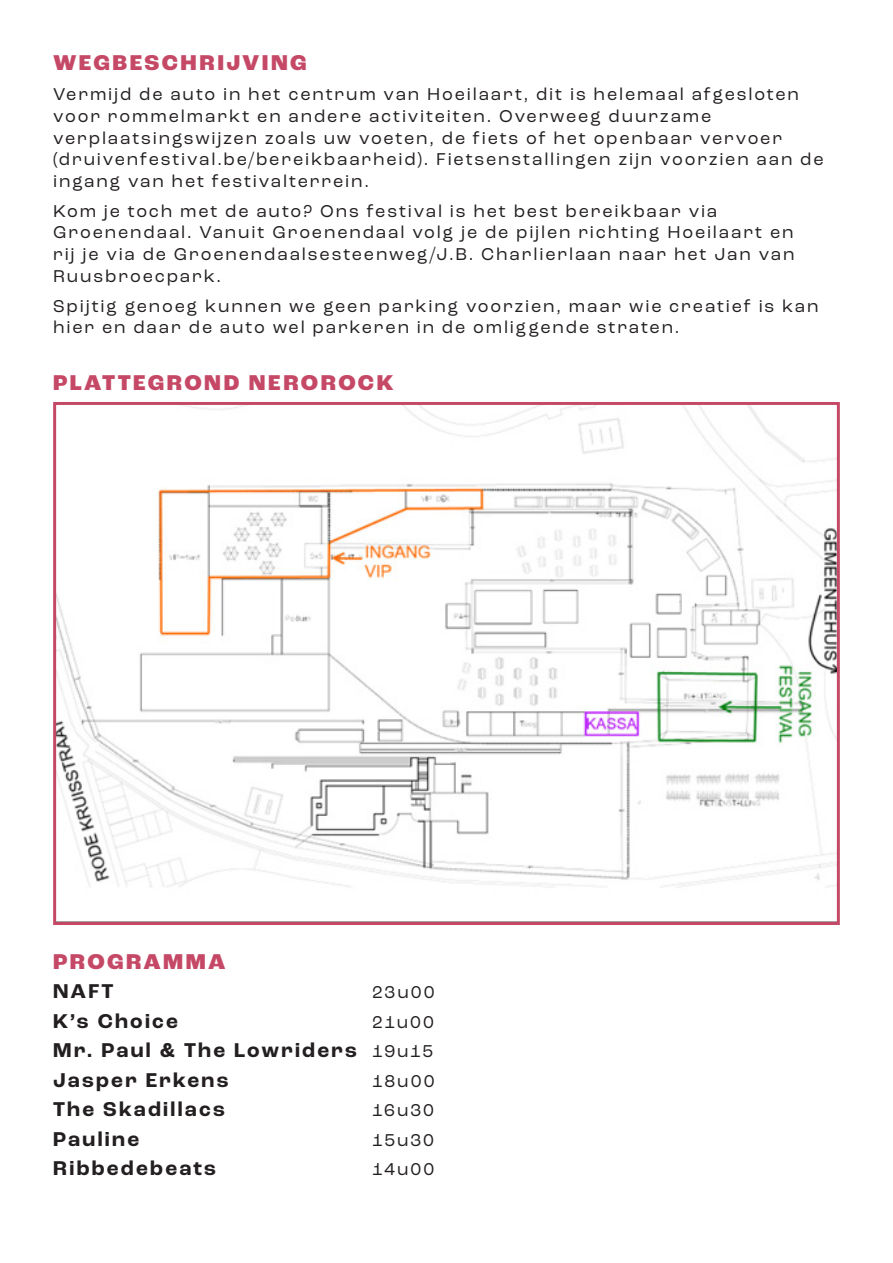
<style>
.page{position:relative;width:893px;height:1263px;background:#fff}
.page>*{position:absolute;margin:0;border:0;box-sizing:border-box;transform-origin:0 0}
.t1{font:800 22.5px "Roc Grotesk";letter-spacing:.1em;color:#c54966}
.t2{font:700 21px "Roc Grotesk";letter-spacing:.11em;color:#231f20}
.t3{font:18px/21.6px "Roc Grotesk";letter-spacing:.1em;color:#231f20}
.s1{font-weight:400;font-size:18px}
</style>
<div class="page">
<svg style="left:53px;top:402px;width:787px;height:523px"></svg>
<p class="t1" style="left:53px;top:49px;width:255px">WEGBESCHRIJVING</p>
<p class="t3" style="left:53px;top:84px;width:772px">Vermijd de auto in het centrum van Hoeilaart, dit is helemaal afgesloten voor rommelmarkt en andere activiteiten. Overweeg duurzame verplaatsingswijzen zoals uw voeten, de fiets of het openbaar vervoer (druivenfestival.be/bereikbaarheid). Fietsenstallingen zijn voorzien aan de ingang van het festivalterrein.</p>
<p class="t3" style="left:53px;top:200px;width:743px">Kom je toch met de auto? Ons festival is het best bereikbaar via Groenendaal. Vanuit Groenendaal volg je de pijlen richting Hoeilaart en rij je via de Groenendaalsesteenweg/J.B. Charlierlaan naar het Jan van Ruusbroecpark.</p>
<p class="t3" style="left:53px;top:295px;width:767px">Spijtig genoeg kunnen we geen parking voorzien, maar wie creatief is kan hier en daar de auto wel parkeren in de omliggende straten.</p>
<p class="t1" style="left:53px;top:369px;width:342px">PLATTEGROND NEROROCK</p>
<p class="t1" style="left:53px;top:947px;width:174px">PROGRAMMA</p>
<p class="t2" style="left:53px;top:978px;width:62px">NAFT</p>
<p class="t3" style="left:372px;top:982px;width:64px">23u00</p>
<p class="t2" style="left:53px;top:1008px;width:126px">K’s Choice</p>
<p class="t3" style="left:372px;top:1011px;width:63px">21u00</p>
<p class="t2" style="left:53px;top:1037px;width:382px">Mr. Paul &amp; The Lowriders <span class="s1">19u15</span></p>
<p class="t2" style="left:53px;top:1067px;width:177px">Jasper Erkens</p>
<p class="t3" style="left:372px;top:1070px;width:64px">18u00</p>
<p class="t2" style="left:53px;top:1096px;width:173px">The Skadillacs</p>
<p class="t3" style="left:372px;top:1099px;width:64px">16u30</p>
<p class="t2" style="left:53px;top:1126px;width:88px">Pauline</p>
<p class="t3" style="left:372px;top:1129px;width:64px">15u30</p>
<p class="t2" style="left:53px;top:1155px;width:164px">Ribbedebeats</p>
<p class="t3" style="left:372px;top:1158px;width:64px">14u00</p>
</div>
